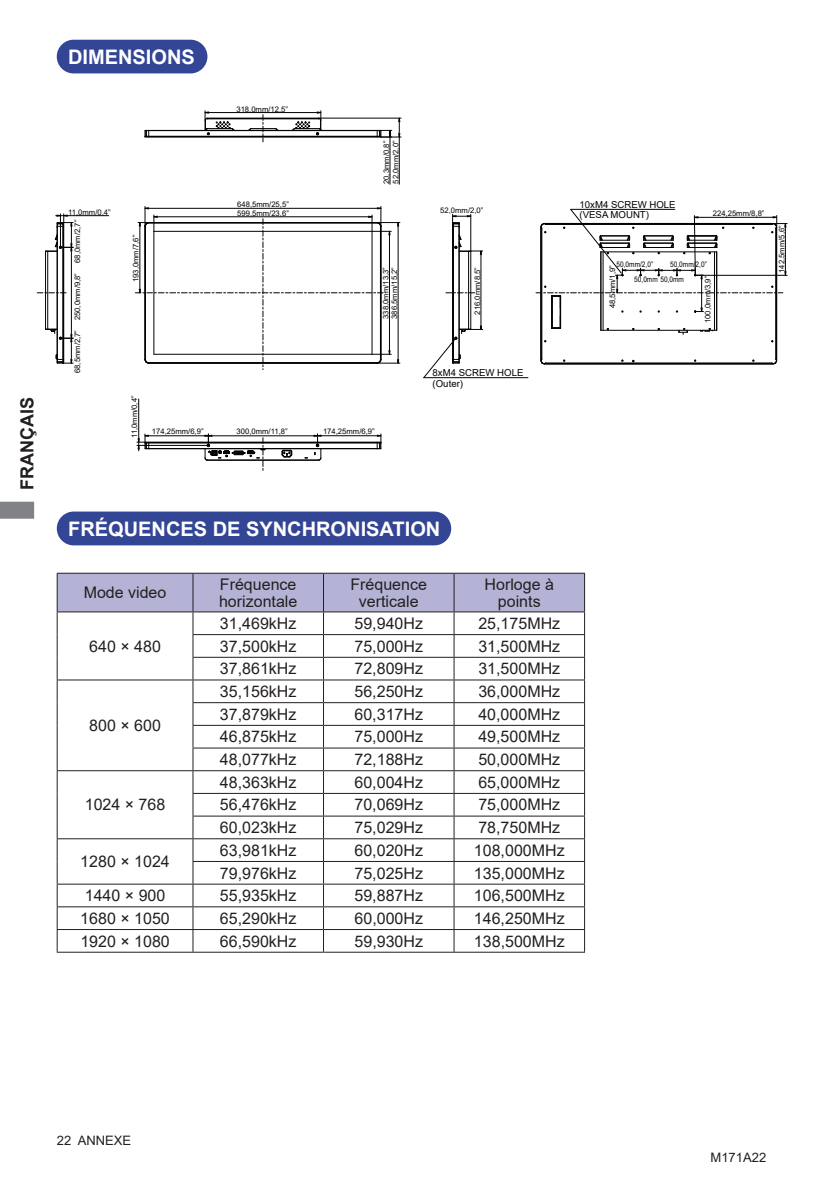
<style>
.page{position:relative;width:840px;height:1191px;background:#fff}
.page>*{position:absolute;margin:0;border:0;box-sizing:border-box;transform-origin:0 0}
.t1{font:700 20px "Arial";color:#fff}
.t2{font:700 18px "Arial";color:#231f20}
.t3{font:16px/17px "Arial";color:#231f20;text-align:center}
.t4{font:13px "Arial";color:#231f20}
.t5{font:9.6px/10.6px "Arial";color:#030303}
.t6{font:7.6px/8.6px "Arial";color:#030303}
.t7{font:7.6px/15px "Arial";color:#030303;scale:.85 1}
</style>
<div class="page">
<svg style="left:0;top:502px;width:34px;height:16px"></svg>
<div style="left:58px;top:41px;width:148px;height:31px;background:#334595;border-radius:16px"></div>
<div style="left:57px;top:40px;width:150px;height:33px;border:2px solid #334595;border-radius:16px"></div>
<hr style="left:452px;top:223px;width:1px;height:140px;background:#030303">
<hr style="left:453px;top:224px;width:1px;height:138px;background:#030303">
<hr style="left:458px;top:223px;width:1px;height:140px;background:#030303">
<hr style="left:468px;top:251px;width:1px;height:78px;background:#030303">
<hr style="left:470px;top:251px;width:1px;height:78px;background:#030303">
<hr style="left:207px;top:460px;width:111px;height:1px;background:#030303">
<hr style="left:207px;top:459px;width:111px;height:1px;background:#030303">
<hr style="left:146px;top:448px;width:233px;height:1px;background:#030303">
<hr style="left:145px;top:442px;width:235px;height:1px;background:#030303">
<hr style="left:45px;top:251px;width:1px;height:78px;background:#030303">
<hr style="left:47px;top:251px;width:1px;height:78px;background:#030303">
<hr style="left:57px;top:224px;width:1px;height:138px;background:#030303">
<hr style="left:63px;top:223px;width:1px;height:140px;background:#030303">
<hr style="left:145px;top:137px;width:235px;height:1px;background:#030303">
<hr style="left:146px;top:136px;width:233px;height:1px;background:#030303">
<hr style="left:145px;top:130px;width:235px;height:1px;background:#030303">
<hr style="left:207px;top:118px;width:111px;height:1px;background:#030303">
<hr style="left:540px;top:228px;width:1px;height:131px;background:#030303">
<hr style="left:541px;top:228px;width:1px;height:131px;background:#030303">
<hr style="left:544px;top:364px;width:228px;height:1px;background:#030303">
<hr style="left:545px;top:363px;width:226px;height:1px;background:#030303">
<hr style="left:545px;top:362px;width:226px;height:1px;background:#030303">
<hr style="left:774px;top:228px;width:1px;height:131px;background:#030303">
<hr style="left:775px;top:227px;width:1px;height:133px;background:#030303">
<hr style="left:776px;top:227px;width:1px;height:133px;background:#030303">
<svg style="left:540px;top:359px;width:6px;height:5px"></svg>
<svg style="left:771px;top:359px;width:5px;height:5px"></svg>
<svg style="left:145px;top:131px;width:5px;height:7px"></svg>
<svg style="left:281px;top:450px;width:11px;height:8px"></svg>
<svg style="left:445px;top:292px;width:29px;height:1px"></svg>
<svg style="left:37px;top:292px;width:30px;height:1px"></svg>
<svg style="left:248px;top:115px;width:30px;height:27px"></svg>
<svg style="left:203px;top:111px;width:32px;height:24px"></svg>
<svg style="left:292px;top:111px;width:30px;height:24px"></svg>
<hr style="left:205px;top:112px;width:115px;height:1px;background:#030303">
<hr style="left:389px;top:130px;width:1px;height:54px;background:#030303">
<hr style="left:318px;top:118px;width:83px;height:1px;background:#030303">
<svg style="left:375px;top:129px;width:26px;height:10px"></svg>
<hr style="left:398px;top:118px;width:1px;height:66px;background:#030303">
<svg style="left:135px;top:206px;width:264px;height:164px"></svg>
<hr style="left:139px;top:222px;width:1px;height:71px;background:#030303">
<hr style="left:56px;top:215px;width:53px;height:1px;background:#030303">
<svg style="left:45px;top:214px;width:28px;height:38px"></svg>
<hr style="left:71px;top:247px;width:1px;height:91px;background:#030303">
<svg style="left:45px;top:329px;width:28px;height:35px"></svg>
<hr style="left:137px;top:445px;width:71px;height:1px;background:#030303">
<hr style="left:138px;top:399px;width:1px;height:52px;background:#030303">
<svg style="left:137px;top:434px;width:13px;height:15px"></svg>
<hr style="left:145px;top:435px;width:63px;height:1px;background:#030303">
<svg style="left:204px;top:434px;width:61px;height:36px"></svg>
<hr style="left:208px;top:435px;width:109px;height:1px;background:#030303">
<svg style="left:304px;top:434px;width:18px;height:27px"></svg>
<svg style="left:375px;top:434px;width:7px;height:15px"></svg>
<hr style="left:317px;top:435px;width:63px;height:1px;background:#030303">
<hr style="left:470px;top:214px;width:1px;height:37px;background:#030303">
<svg style="left:452px;top:214px;width:20px;height:14px"></svg>
<svg style="left:454px;top:235px;width:28px;height:20px"></svg>
<hr style="left:480px;top:251px;width:1px;height:78px;background:#030303">
<hr style="left:423px;top:377px;width:104px;height:1px;background:#030303">
<svg style="left:423px;top:325px;width:59px;height:53px"></svg>
<svg style="left:535px;top:209px;width:251px;height:125px"></svg>
<hr style="left:694px;top:217px;width:82px;height:1px;background:#030303">
<div style="left:58px;top:512px;width:392px;height:32px;background:#334595;border-radius:16px"></div>
<div style="left:57px;top:511px;width:394px;height:34px;border:2px solid #334595;border-radius:16px"></div>
<svg style="left:57px;top:573px;width:528px;height:378px"></svg>
<hr style="left:57px;top:951px;width:136px;height:1px;background:#231f20">
<hr style="left:193px;top:951px;width:130px;height:1px;background:#231f20">
<hr style="left:323px;top:951px;width:131px;height:1px;background:#231f20">
<hr style="left:454px;top:951px;width:130px;height:1px;background:#231f20">
<p class="t2" style="left:14px;top:490px;width:94px;rotate:-90deg">FRANÇAIS</p>
<p class="t1" style="left:68px;top:43px;width:128px">DIMENSIONS</p>
<p class="t6" style="left:68px;top:208px;width:44px">11,0mm/0,4”</p>
<p class="t6" style="left:73px;top:263px;width:45px;rotate:-90deg">68,0mm/2,7”</p>
<p class="t6" style="left:73px;top:320px;width:49px;rotate:-90deg">250,0mm/9,8”</p>
<p class="t6" style="left:73px;top:373px;width:45px;rotate:-90deg">68,5mm/2,7”</p>
<p class="t6" style="left:131px;top:282px;width:49px;rotate:-90deg">193,0mm/7,6”</p>
<p class="t6" style="left:236px;top:105px;width:53px">318,0mm/12,5”</p>
<p class="t6" style="left:237px;top:200px;width:53px">648,5mm/25,5”</p>
<p class="t6" style="left:237px;top:209px;width:53px">599,5mm/23,6”</p>
<p class="t6" style="left:381px;top:184px;width:45px;line-height:9.2px;rotate:-90deg">20,3mm/0,8”<br>52,0mm/2,0”</p>
<p class="t6" style="left:381px;top:319px;width:53px;rotate:-90deg">338,0mm/13,3”<br>386,5mm/15,2”</p>
<p class="t6" style="left:130px;top:438px;width:44px;rotate:-90deg">11,0mm/0,4”</p>
<p class="t6" style="left:152px;top:427px;width:53px">174,25mm/6,9”</p>
<p class="t6" style="left:236px;top:427px;width:53px">300,0mm/11,8”</p>
<p class="t6" style="left:323px;top:427px;width:53px">174,25mm/6,9”</p>
<p class="t6" style="left:440px;top:206px;width:45px">52,0mm/2,0”</p>
<p class="t6" style="left:472px;top:314px;width:49px;rotate:-90deg">216,0mm/8,5”</p>
<p class="t5" style="left:432px;top:367px;width:92px">8xM4 SCREW HOLE (Outer)</p>
<p class="t5" style="left:579px;top:199px;width:98px">10xM4 SCREW HOLE (VESA MOUNT)</p>
<p class="t6" style="left:712px;top:209px;width:53px">224,25mm/8,8”</p>
<p class="t7" style="left:669px;top:256px;width:45px">50,0mm/2,0”</p>
<p class="t7" style="left:634px;top:257px;width:60px;text-indent:-18px">50,0mm/2,0”<br>50,0mm 50,0mm</p>
<p class="t6" style="left:608px;top:308px;width:45px;rotate:-90deg">48,5mm/1,9”</p>
<p class="t6" style="left:703px;top:323px;width:49px;rotate:-90deg">100,0mm/3,9”</p>
<p class="t6" style="left:777px;top:273px;width:49px;rotate:-90deg">142,5mm/5,6”</p>
<p class="t1" style="left:68px;top:514px;width:373px">FRÉQUENCES DE SYNCHRONISATION</p>
<p class="t3" style="left:84px;top:584px;width:84px">Mode video</p>
<p class="t3" style="left:219px;top:575px;width:80px;text-align:left">Fréquence horizontale</p>
<p class="t3" style="left:350px;top:575px;width:78px">Fréquence verticale</p>
<p class="t3" style="left:484px;top:575px;width:71px">Horloge à points</p>
<p class="t3" style="left:89px;top:637px;width:73px">640 × 480</p>
<p class="t3" style="left:220px;top:615px;width:78px">31,469kHz</p>
<p class="t3" style="left:354px;top:615px;width:70px">59,940Hz</p>
<p class="t3" style="left:478px;top:615px;width:83px">25,175MHz</p>
<p class="t3" style="left:220px;top:637px;width:78px">37,500kHz</p>
<p class="t3" style="left:354px;top:637px;width:70px">75,000Hz</p>
<p class="t3" style="left:478px;top:637px;width:83px">31,500MHz</p>
<p class="t3" style="left:220px;top:660px;width:78px">37,861kHz</p>
<p class="t3" style="left:354px;top:660px;width:70px">72,809Hz</p>
<p class="t3" style="left:478px;top:660px;width:83px">31,500MHz</p>
<p class="t3" style="left:89px;top:717px;width:73px">800 × 600</p>
<p class="t3" style="left:85px;top:796px;width:82px">1024 × 768</p>
<p class="t3" style="left:80px;top:853px;width:91px">1280 × 1024</p>
<p class="t3" style="left:220px;top:683px;width:78px">35,156kHz</p>
<p class="t3" style="left:354px;top:683px;width:70px">56,250Hz</p>
<p class="t3" style="left:478px;top:683px;width:83px">36,000MHz</p>
<p class="t3" style="left:220px;top:705px;width:78px">37,879kHz</p>
<p class="t3" style="left:354px;top:705px;width:70px">60,317Hz</p>
<p class="t3" style="left:478px;top:705px;width:83px">40,000MHz</p>
<p class="t3" style="left:220px;top:728px;width:78px">46,875kHz</p>
<p class="t3" style="left:354px;top:728px;width:70px">75,000Hz</p>
<p class="t3" style="left:478px;top:728px;width:83px">49,500MHz</p>
<p class="t3" style="left:220px;top:751px;width:78px">48,077kHz</p>
<p class="t3" style="left:354px;top:751px;width:70px">72,188Hz</p>
<p class="t3" style="left:478px;top:751px;width:83px">50,000MHz</p>
<p class="t3" style="left:220px;top:773px;width:78px">48,363kHz</p>
<p class="t3" style="left:354px;top:773px;width:70px">60,004Hz</p>
<p class="t3" style="left:478px;top:773px;width:83px">65,000MHz</p>
<p class="t3" style="left:220px;top:796px;width:78px">56,476kHz</p>
<p class="t3" style="left:354px;top:796px;width:70px">70,069Hz</p>
<p class="t3" style="left:478px;top:796px;width:83px">75,000MHz</p>
<p class="t3" style="left:220px;top:819px;width:78px">60,023kHz</p>
<p class="t3" style="left:354px;top:819px;width:70px">75,029Hz</p>
<p class="t3" style="left:478px;top:819px;width:83px">78,750MHz</p>
<p class="t3" style="left:220px;top:841px;width:78px">63,981kHz</p>
<p class="t3" style="left:354px;top:841px;width:70px">60,020Hz</p>
<p class="t3" style="left:473px;top:841px;width:92px">108,000MHz</p>
<p class="t3" style="left:220px;top:864px;width:78px">79,976kHz</p>
<p class="t3" style="left:354px;top:864px;width:70px">75,025Hz</p>
<p class="t3" style="left:473px;top:864px;width:92px">135,000MHz</p>
<p class="t3" style="left:85px;top:887px;width:82px">1440 × 900</p>
<p class="t3" style="left:220px;top:887px;width:78px">55,935kHz</p>
<p class="t3" style="left:354px;top:887px;width:70px">59,887Hz</p>
<p class="t3" style="left:473px;top:887px;width:92px">106,500MHz</p>
<p class="t3" style="left:80px;top:909px;width:91px">1680 × 1050</p>
<p class="t3" style="left:220px;top:909px;width:78px">65,290kHz</p>
<p class="t3" style="left:354px;top:909px;width:70px">60,000Hz</p>
<p class="t3" style="left:473px;top:909px;width:92px">146,250MHz</p>
<p class="t3" style="left:80px;top:932px;width:91px">1920 × 1080</p>
<p class="t3" style="left:220px;top:932px;width:78px">66,590kHz</p>
<p class="t3" style="left:354px;top:932px;width:70px">59,930Hz</p>
<p class="t3" style="left:473px;top:932px;width:92px">138,500MHz</p>
<p class="t4" style="left:57px;top:1131px;width:76px">22 ANNEXE</p>
<p class="t4" style="left:710px;top:1148px;width:57px">M171A22</p>
</div>
